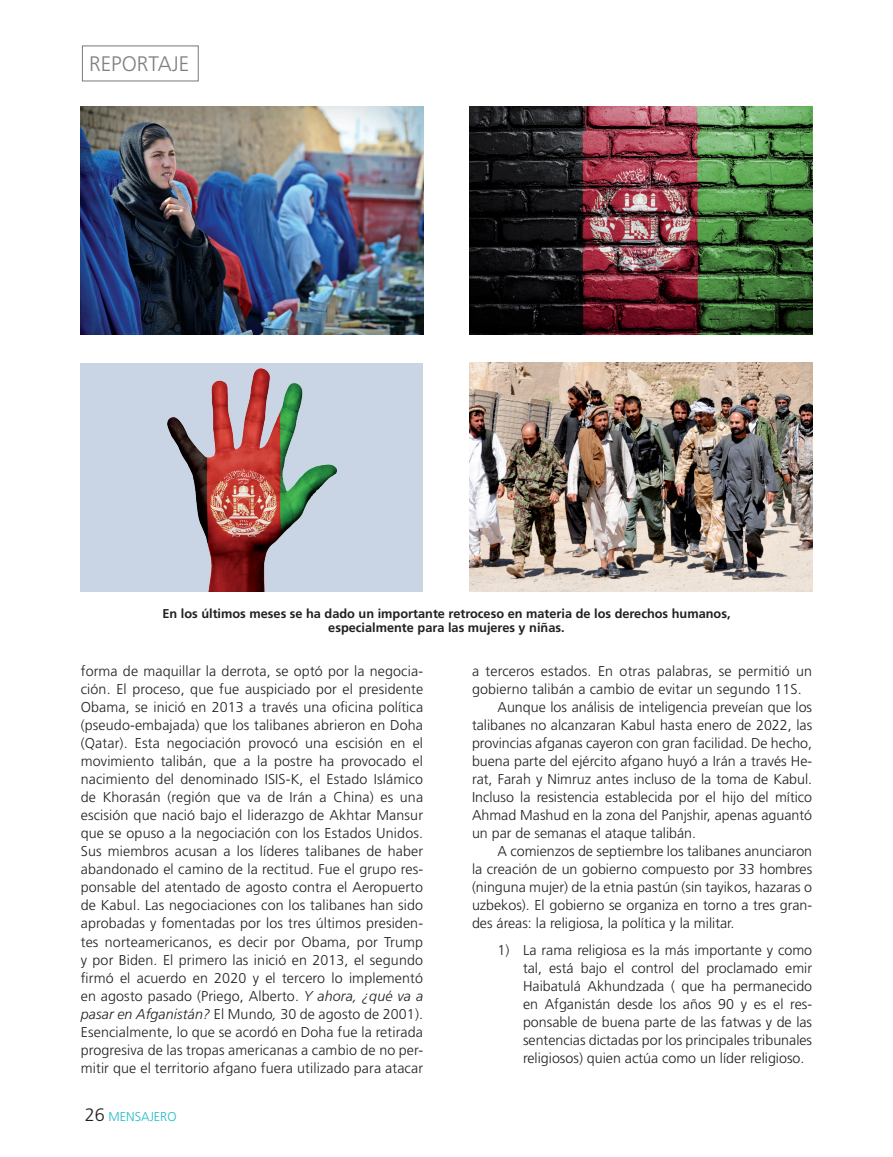
<style>
.page{position:relative;width:893px;height:1157px;background:#fff}
.page>*{position:absolute;margin:0;border:0;box-sizing:border-box;transform-origin:0 0}
.t1{font:300 21px "Frutiger LT Std";color:#7e8083}
.t2{font:300 14.25px/18px "Frutiger LT Std";color:#231f20;text-align:justify}
.t3{font:700 12.75px/14.2px "Frutiger LT Std";color:#231f20;text-align:center}
.t4{font:300 12.75px "Frutiger LT Std";color:#20baca}
.s1{font-style:italic}
.s2{font-size:18px;color:#231f20}
</style>
<div class="page">
<img style="left:81px;top:106px;width:342px;height:228px">
<img style="left:470px;top:106px;width:342px;height:228px">
<div style="left:81px;top:363px;width:342px;height:228px;background:#c9d4e4"></div>
<img style="left:168px;top:368px;width:168px;height:223px">
<img style="left:470px;top:363px;width:342px;height:228px">
<p class="t1" style="left:89px;top:52px;width:102px">REPORTAJE</p>
<p class="t3" style="left:162px;top:606px;width:570px">En los últimos meses se ha dado un importante retroceso en materia de los derechos humanos, especialmente para las mujeres y niñas.</p>
<p class="t2" style="left:81px;top:662px;width:344px">forma de maquillar la derrota, se optó por la negocia&shy;ción. El proceso, que fue auspiciado por el presidente Obama, se inició en 2013 a través una oficina política (pseudo-embajada) que los talibanes abrieron en Doha (Qatar). Esta negociación provocó una escisión en el movimiento talibán, que a la postre ha provocado el nacimiento del denominado ISIS-K, el Estado Islámico de Khorasán (región que va de Irán a China) es una escisión que nació bajo el liderazgo de Akhtar Mansur que se opuso a la negociación con los Estados Unidos.<br>Sus miembros acusan a los líderes talibanes de haber abandonado el camino de la rectitud. Fue el grupo res&shy;ponsable del atentado de agosto contra el Aeropuerto de Kabul. Las negociaciones con los talibanes han sido aprobadas y fomentadas por los tres últimos presiden&shy;tes norteamericanos, es decir por Obama, por Trump y por Biden. El primero las inició en 2013, el segundo firmó el acuerdo en 2020 y el tercero lo implementó en agosto pasado (Priego, Alberto. <span class="s1">Y ahora, ¿qué va a pasar en Afganistán?</span> El Mundo<span class="s1">,</span> 30 de agosto de 2001).<br>Esencialmente, lo que se acordó en Doha fue la retirada progresiva de las tropas americanas a cambio de no per&shy;mitir que el territorio afgano fuera utilizado para atacar</p>
<p class="t4" style="left:85px;top:1109px;width:93px"><span class="s2">26</span> MENSAJERO</p>
<p class="t2" style="left:472px;top:662px;width:342px">a terceros estados. En otras palabras, se permitió un gobierno talibán a cambio de evitar un segundo 11S.</p>
<p class="t2" style="left:472px;top:698px;width:342px;text-indent:26px">Aunque los análisis de inteligencia preveían que los talibanes no alcanzaran Kabul hasta enero de 2022, las provincias afganas cayeron con gran facilidad. De hecho, buena parte del ejército afgano huyó a Irán a través He&shy;rat, Farah y Nimruz antes incluso de la toma de Kabul.<br>Incluso la resistencia establecida por el hijo del mítico Ahmad Mashud en la zona del Panjshir, apenas aguantó un par de semanas el ataque talibán.</p>
<p class="t2" style="left:472px;top:842px;width:342px;text-indent:26px">A comienzos de septiembre los talibanes anunciaron la creación de un gobierno compuesto por 33 hombres (ninguna mujer) de la etnia pastún (sin tayikos, hazaras o uzbekos). El gobierno se organiza en torno a tres gran&shy;des áreas: la religiosa, la política y la militar.</p>
<p class="t2" style="left:523px;top:941px;width:291px;text-indent:-26px">1) La rama religiosa es la más importante y como tal, está bajo el control del proclamado emir Haibatulá Akhundzada ( que ha permanecido en Afganistán desde los años 90 y es el res&shy;ponsable de buena parte de las fatwas y de las sentencias dictadas por los principales tribunales religiosos) quien actúa como un líder religioso.</p>
</div>
